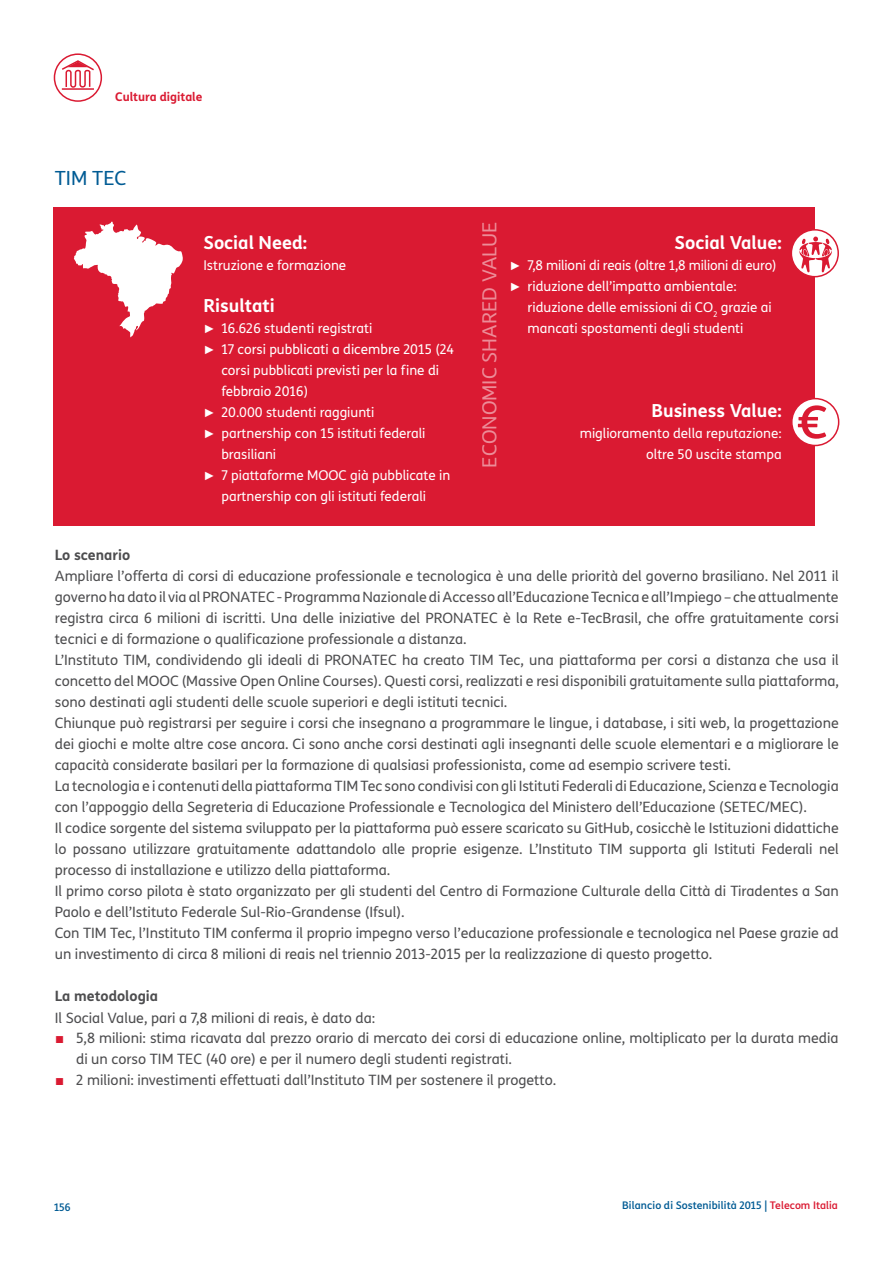
<style>
.page{position:relative;width:893px;height:1263px;background:#fff}
.page>*{position:absolute;margin:0;border:0;box-sizing:border-box;transform-origin:0 0}
.t1{font:19.5px "TIM Sans";color:#fff}
.t2{font:19.5px "TIM Sans";color:#005b94}
.t3{font:700 18px "TIM Sans";color:#fff}
.t4{font:14.25px/21px "TIM Sans";color:#4d4d4f}
.t5{font:700 14.25px "TIM Sans";color:#4d4d4f}
.t6{font:13.5px/21px "TIM Sans";color:#fff}
.t7{font:700 12px "TIM Sans";color:#da1a32}
.t8{font:500 10.5px "TIM Sans";color:#005b94}
.s1{font-family:"Arial";font-size:12px}
.s2{font-family:"Arial";font-size:15px;color:#da1a32}
.s3{color:#da1a32}
</style>
<div class="page">
<svg style="left:54px;top:54px;width:47px;height:47px"></svg>
<div style="left:54px;top:53px;width:48px;height:49px;border:2px solid #da1a32;border-radius:50%"></div>
<hr style="left:62px;top:88px;width:32px;height:2px;background:#da1a32">
<svg style="left:60px;top:59px;width:36px;height:29px"></svg>
<div style="left:54px;top:207px;width:761px;height:318px;background:#da1a32"></div>
<svg style="left:791px;top:230px;width:47px;height:47px"></svg>
<div style="left:791px;top:229px;width:48px;height:48px;border:2px solid #da1a32;border-radius:50%"></div>
<svg style="left:799px;top:237px;width:33px;height:35px"></svg>
<svg style="left:74px;top:221px;width:109px;height:116px"></svg>
<div style="left:792px;top:399px;width:47px;height:46px;background:#fff;border-radius:50%"></div>
<div style="left:791px;top:398px;width:48px;height:48px;border:2px solid #da1a32;border-radius:50%"></div>
<svg style="left:798px;top:405px;width:28px;height:34px"></svg>
<p class="t7" style="left:115px;top:88px;width:89px">Cultura digitale</p>
<h1 class="t2" style="left:55px;top:164px;width:73px">TIM TEC</h1>
<p class="t3" style="left:203px;top:229px;width:105px">Social Need:</p>
<p class="t6" style="left:203px;top:255px;width:144px">Istruzione e formazione</p>
<p class="t3" style="left:203px;top:292px;width:73px">Risultati</p>
<p class="t6" style="left:203px;top:318px;width:171px"><span class="s1">►</span> 16.626 studenti registrati</p>
<p class="t6" style="left:203px;top:339px;width:252px"><span class="s1">►</span> 17 corsi pubblicati a dicembre 2015 (24</p>
<p class="t6" style="left:221px;top:360px;width:219px">corsi pubblicati previsti per la fine di</p>
<p class="t6" style="left:221px;top:381px;width:88px">febbraio 2016)</p>
<p class="t6" style="left:203px;top:402px;width:173px"><span class="s1">►</span> 20.000 studenti raggiunti</p>
<p class="t6" style="left:203px;top:423px;width:224px"><span class="s1">►</span> partnership con 15 istituti federali</p>
<p class="t6" style="left:221px;top:444px;width:56px">brasiliani</p>
<p class="t6" style="left:203px;top:465px;width:248px"><span class="s1">►</span> 7 piattaforme MOOC già pubblicate in</p>
<p class="t6" style="left:221px;top:486px;width:206px">partnership con gli istituti federali</p>
<h1 class="t1" style="left:476px;top:468px;width:245px;rotate:-90deg">Economic Shared Value</h1>
<p class="t3" style="left:674px;top:229px;width:109px">Social Value:</p>
<p class="t6" style="left:510px;top:255px;width:268px"><span class="s1">►</span> 7,8 milioni di reais (oltre 1,8 milioni di euro) <span class="s1">►</span> riduzione dell’impatto ambientale:</p>
<p class="t6" style="left:528px;top:297px;width:246px">riduzione delle emissioni di CO<sub>2</sub> grazie ai mancati spostamenti degli studenti</p>
<p class="t3" style="left:651px;top:397px;width:132px">Business Value:</p>
<p class="t6" style="left:580px;top:423px;width:203px;text-align:right">miglioramento della reputazione: oltre 50 uscite stampa</p>
<p class="t5" style="left:55px;top:544px;width:77px">Lo scenario</p>
<p class="t4" style="left:55px;top:565px;width:786px">Ampliare l’offerta di corsi di educazione professionale e tecnologica è una delle priorità del governo brasiliano. Nel 2011 il governo ha dato il via al PRONATEC - Programma Nazionale di Accesso all’Educazione Tecnica e all’Impiego – che attualmente registra circa 6 milioni di iscritti. Una delle iniziative del PRONATEC è la Rete e-TecBrasil, che offre gratuitamente corsi tecnici e di formazione o qualificazione professionale a distanza.<br>L’Instituto TIM, condividendo gli ideali di PRONATEC ha creato TIM Tec, una piattaforma per corsi a distanza che usa il concetto del MOOC (Massive Open Online Courses). Questi corsi, realizzati e resi disponibili gratuitamente sulla piattaforma, sono destinati agli studenti delle scuole superiori e degli istituti tecnici.<br>Chiunque può registrarsi per seguire i corsi che insegnano a programmare le lingue, i database, i siti web, la progettazione dei giochi e molte altre cose ancora. Ci sono anche corsi destinati agli insegnanti delle scuole elementari e a migliorare le capacità considerate basilari per la formazione di qualsiasi professionista, come ad esempio scrivere testi.<br>La tecnologia e i contenuti della piattaforma TIM Tec sono condivisi con gli Istituti Federali di Educazione, Scienza e Tecnologia con l’appoggio della Segreteria di Educazione Professionale e Tecnologica del Ministero dell’Educazione (SETEC/MEC).<br>Il codice sorgente del sistema sviluppato per la piattaforma può essere scaricato su GitHub, cosicchè le Istituzioni didattiche lo possano utilizzare gratuitamente adattandolo alle proprie esigenze. L’Instituto TIM supporta gli Istituti Federali nel processo di installazione e utilizzo della piattaforma.<br>Il primo corso pilota è stato organizzato per gli studenti del Centro di Formazione Culturale della Città di Tiradentes a San Paolo e dell’Istituto Federale Sul-Rio-Grandense (Ifsul).<br>Con TIM Tec, l’Instituto TIM conferma il proprio impegno verso l’educazione professionale e tecnologica nel Paese grazie ad un investimento di circa 8 milioni di reais nel triennio 2013-2015 per la realizzazione di questo progetto.</p>
<p class="t5" style="left:55px;top:985px;width:105px">La metodologia</p>
<p class="t4" style="left:55px;top:1007px;width:322px">Il Social Value, pari a 7,8 milioni di reais, è dato da:</p>
<p class="t4" style="left:76px;top:1027px;width:764px;text-indent:-21px"><span class="s2">■</span> 5,8 milioni: stima ricavata dal prezzo orario di mercato dei corsi di educazione online, moltiplicato per la durata media di un corso TIM TEC (40 ore) e per il numero degli studenti registrati.</p>
<p class="t4" style="left:55px;top:1069px;width:503px"><span class="s2">■</span> 2 milioni: investimenti effettuati dall’Instituto TIM per sostenere il progetto.</p>
<p class="t8" style="left:54px;top:1199px;width:18px">156</p>
<p class="t8" style="left:622px;top:1197px;width:217px">Bilancio di Sostenibilità 2015 | <span class="s3">Telecom Italia</span></p>
</div>
